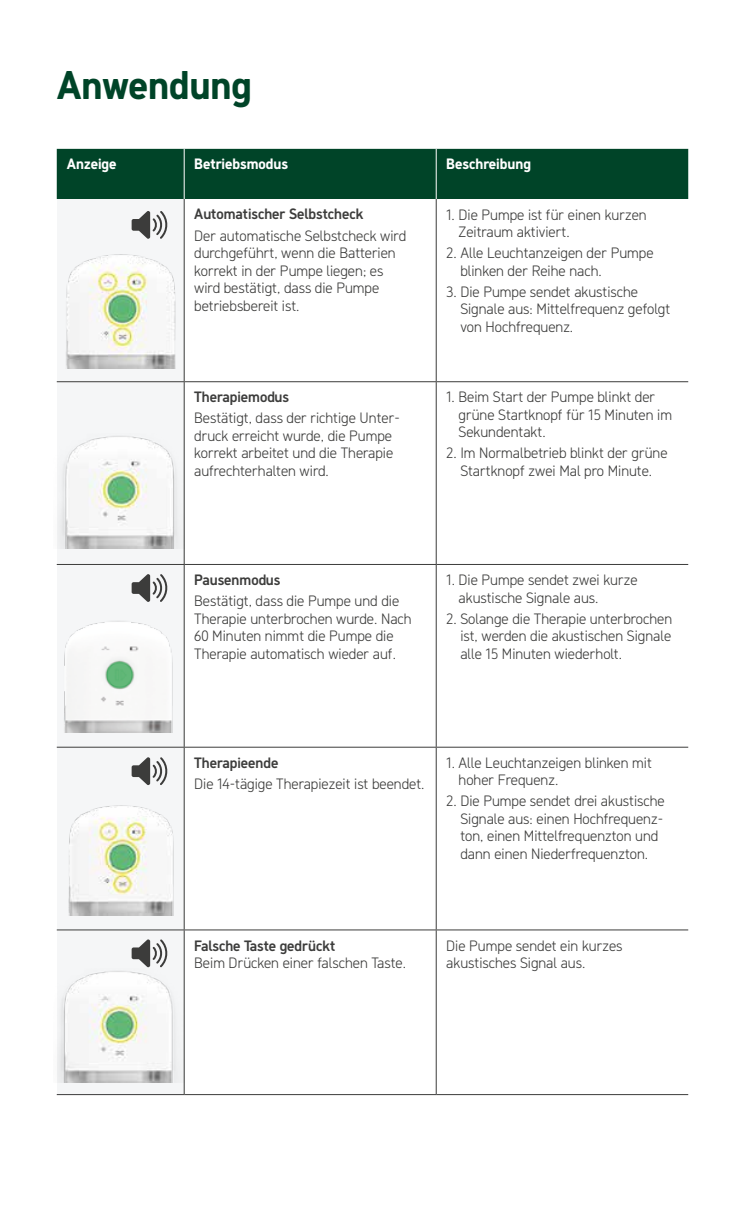
<style>
.page{position:relative;width:745px;height:1205px;background:#fff}
.page>*{position:absolute;margin:0;border:0;box-sizing:border-box;transform-origin:0 0}
.t1{font:700 40px "Molnlycke Sans";letter-spacing:-.005em;color:#004428}
.t2{font:300 15px/17.5px "Molnlycke Sans";color:#3c3c3b}
.t3{font:500 15px "Molnlycke Sans";color:#3c3c3b}
.t4{font:700 15px "Molnlycke Sans";color:#fff}
</style>
<div class="page">
<div style="left:57px;top:195px;width:127px;height:899px;background:#f5f6f7"></div>
<div style="left:57px;top:149px;width:630px;height:50px;background:#004428"></div>
<hr style="left:184px;top:149px;width:1px;height:50px;background:#fff">
<hr style="left:435px;top:149px;width:1px;height:50px;background:#fff">
<hr style="left:184px;top:199px;width:1px;height:182px;background:#3c3c3b">
<hr style="left:435px;top:199px;width:1px;height:182px;background:#3c3c3b">
<hr style="left:57px;top:381px;width:127px;height:1px;background:#3c3c3b">
<hr style="left:184px;top:381px;width:252px;height:1px;background:#3c3c3b">
<hr style="left:184px;top:382px;width:1px;height:182px;background:#3c3c3b">
<hr style="left:436px;top:381px;width:251px;height:1px;background:#3c3c3b">
<hr style="left:435px;top:382px;width:1px;height:182px;background:#3c3c3b">
<hr style="left:57px;top:564px;width:127px;height:1px;background:#3c3c3b">
<hr style="left:184px;top:564px;width:252px;height:1px;background:#3c3c3b">
<hr style="left:184px;top:565px;width:1px;height:182px;background:#3c3c3b">
<hr style="left:436px;top:564px;width:251px;height:1px;background:#3c3c3b">
<hr style="left:435px;top:565px;width:1px;height:182px;background:#3c3c3b">
<hr style="left:57px;top:747px;width:127px;height:1px;background:#3c3c3b">
<hr style="left:184px;top:747px;width:252px;height:1px;background:#3c3c3b">
<hr style="left:184px;top:747px;width:1px;height:182px;background:#3c3c3b">
<hr style="left:436px;top:747px;width:251px;height:1px;background:#3c3c3b">
<hr style="left:435px;top:747px;width:1px;height:182px;background:#3c3c3b">
<hr style="left:57px;top:929px;width:127px;height:1px;background:#3c3c3b">
<hr style="left:184px;top:929px;width:252px;height:1px;background:#3c3c3b">
<hr style="left:184px;top:930px;width:1px;height:164px;background:#3c3c3b">
<hr style="left:436px;top:929px;width:251px;height:1px;background:#3c3c3b">
<hr style="left:435px;top:930px;width:1px;height:164px;background:#3c3c3b">
<hr style="left:57px;top:1094px;width:127px;height:1px;background:#3c3c3b">
<hr style="left:184px;top:1094px;width:252px;height:1px;background:#3c3c3b">
<hr style="left:436px;top:1094px;width:251px;height:1px;background:#3c3c3b">
<img style="left:66px;top:248px;width:118px;height:120px">
<img style="left:61px;top:433px;width:123px;height:115px">
<img style="left:64px;top:618px;width:120px;height:115px">
<img style="left:68px;top:801px;width:116px;height:115px">
<img style="left:59px;top:968px;width:125px;height:115px">
<svg style="left:131px;top:211px;width:37px;height:28px"></svg>
<svg style="left:131px;top:574px;width:37px;height:28px"></svg>
<svg style="left:131px;top:757px;width:37px;height:28px"></svg>
<svg style="left:131px;top:939px;width:37px;height:28px"></svg>
<h1 class="t1" style="left:57px;top:61px;width:196px">Anwendung</h1>
<p class="t4" style="left:67px;top:155px;width:51px">Anzeige</p>
<p class="t4" style="left:194px;top:155px;width:95px">Betriebsmodus</p>
<p class="t4" style="left:446px;top:155px;width:86px">Beschreibung</p>
<p class="t3" style="left:194px;top:205px;width:171px">Automatischer Selbstcheck</p>
<p class="t2" style="left:194px;top:226px;width:213px">Der automatische Selbstcheck wird durchgeführt, wenn die Batterien korrekt in der Pumpe liegen; es wird bestätigt, dass die Pumpe betriebsbereit ist.</p>
<p class="t2" style="left:458px;top:205px;width:189px;text-indent:-12px">1. Die Pumpe ist für einen kurzen<br>Zeitraum aktiviert.</p>
<p class="t2" style="left:460px;top:244px;width:195px;text-indent:-14px">2. Alle Leuchtanzeigen der Pumpe blinken der Reihe nach.</p>
<p class="t2" style="left:460px;top:283px;width:211px;text-indent:-14px">3. Die Pumpe sendet akustische<br>Signale aus: Mittelfrequenz gefolgt von Hochfrequenz.</p>
<p class="t3" style="left:194px;top:388px;width:96px">Therapiemodus</p>
<p class="t2" style="left:194px;top:409px;width:207px">Bestätigt, dass der richtige Unter&shy;druck erreicht wurde, die Pumpe korrekt arbeitet und die Therapie aufrechterhalten wird.</p>
<p class="t2" style="left:458px;top:388px;width:215px;text-indent:-12px">1. Beim Start der Pumpe blinkt der grüne Startknopf für 15 Minuten im<br>Sekundentakt.</p>
<p class="t2" style="left:446px;top:444px;width:223px;text-align:center">2. Im Normalbetrieb blinkt der grüne<br>Startknopf zwei Mal pro Minute.</p>
<p class="t3" style="left:194px;top:571px;width:87px">Pausenmodus</p>
<p class="t2" style="left:194px;top:592px;width:219px">Bestätigt, dass die Pumpe und die Therapie unterbrochen wurde. Nach 60 Minuten nimmt die Pumpe die Therapie automatisch wieder auf.</p>
<p class="t2" style="left:458px;top:571px;width:180px;text-indent:-12px">1. Die Pumpe sendet zwei kurze akustische Signale aus.</p>
<p class="t2" style="left:460px;top:609px;width:213px;text-align:justify;text-indent:-14px">2. Solange die Therapie unterbrochen ist, werden die akustischen Signale alle 15 Minuten wiederholt.</p>
<p class="t3" style="left:194px;top:753px;width:86px">Therapieende</p>
<p class="t2" style="left:194px;top:775px;width:232px">Die 14-tägige Therapiezeit ist beendet.</p>
<p class="t2" style="left:458px;top:754px;width:195px;text-indent:-12px">1. Alle Leuchtanzeigen blinken mit hoher Frequenz.</p>
<p class="t2" style="left:460px;top:792px;width:206px;text-indent:-14px">2. Die Pumpe sendet drei akustische Signale aus: einen Hochfrequenz&shy;ton, einen Mittelfrequenzton und dann einen Niederfrequenzton.</p>
<p class="t3" style="left:194px;top:936px;width:142px">Falsche Taste gedrückt</p>
<p class="t2" style="left:194px;top:954px;width:213px">Beim Drücken einer falschen Taste.</p>
<p class="t2" style="left:446px;top:936px;width:178px">Die Pumpe sendet ein kurzes akustisches Signal aus.</p>
</div>
